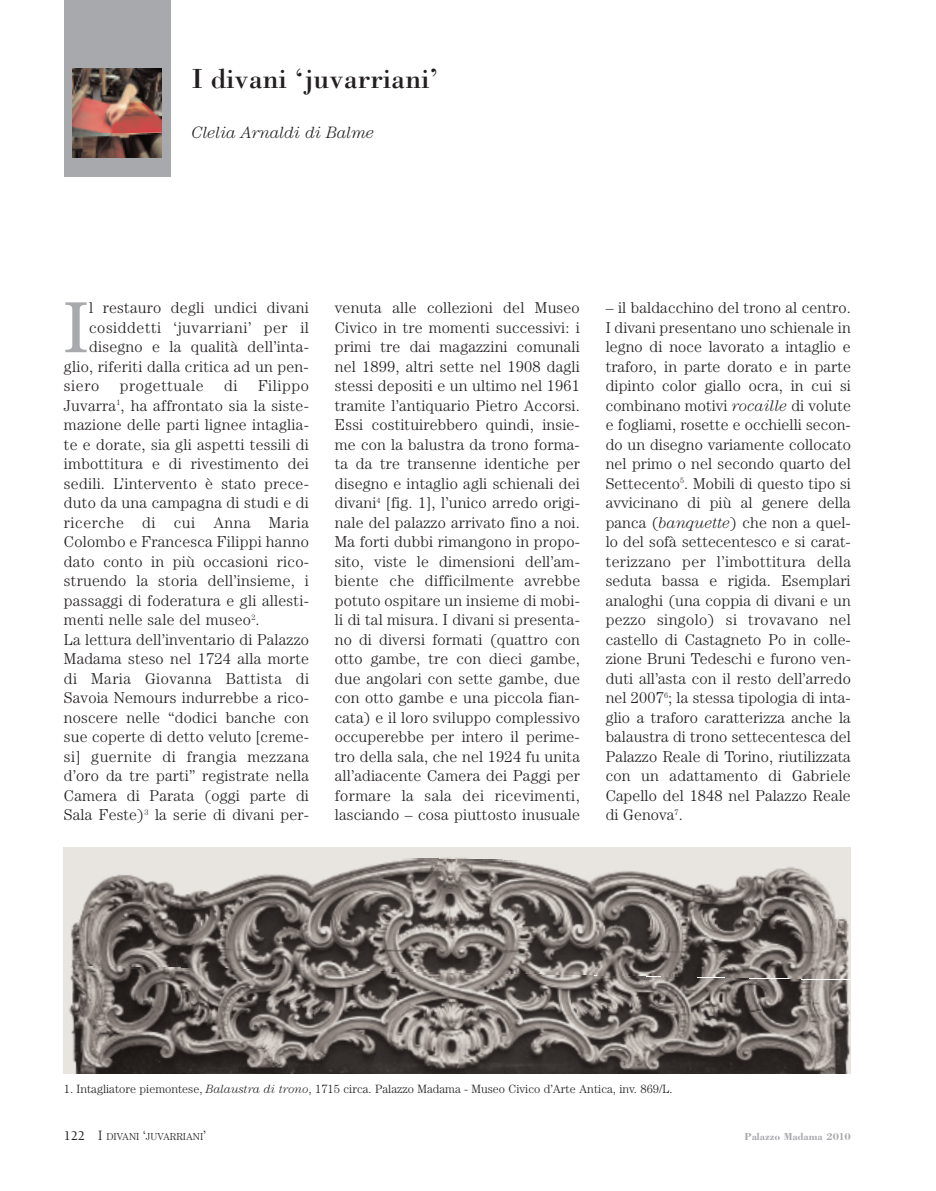
<style>
.page{position:relative;width:936px;height:1191px;background:#fff}
.page>*{position:absolute;margin:0;border:0;box-sizing:border-box;transform-origin:0 0}
.t1{font:72.45px "Century";color:#a8a9ad}
.t2{font:28.5px "Bodoni";color:#231f20}
.t3{font:italic 300 16.5px "Century";color:#231f20}
.t4{font:300 15.75px/19.5px "Century";letter-spacing:.015em;color:#231f20;text-align:justify}
.t5{font:300 15.75px "Century";letter-spacing:.035em;color:#231f20}
.t6{font:300 12px "Century";color:#231f20}
.t7{font:700 10.5px "Bodoni";color:#a8a9ad}
.t8{font:300 10.2px "Century";color:#231f20}
.s1{font-style:italic}
.s2{font-family:"Berkeley";font-weight:500;font-size:13.5px}
.s3{font-size:13.5px}
</style>
<div class="page">
<div style="left:64px;top:0;width:106px;height:177px;background:#a8a9ad"></div>
<img style="left:73px;top:68px;width:89px;height:89px">
<img style="left:64px;top:853px;width:786px;height:113px">
<img style="left:64px;top:966px;width:786px;height:107px">
<h2 class="t2" style="left:192px;top:61px;width:248px">I divani ‘juvarriani’</h2>
<p class="t3" style="left:192px;top:126px;width:184px">Clelia Arnaldi di Balme</p>
<h1 class="t1" style="left:64px;top:302px;width:26px">I</h1>
<p class="t4" style="left:89px;top:299px;width:221px">l restauro degli undici divani</p>
<p class="t5" style="left:89px;top:322px;width:221px">cosiddetti ‘juvarriani’ per il</p>
<p class="t4" style="left:89px;top:338px;width:221px">disegno e la qualità dell’inta-</p>
<p class="t4" style="left:64px;top:358px;width:246px">glio, riferiti dalla critica ad un pen-</p>
<p class="t4" style="left:64px;top:377px;width:37px">siero</p>
<p class="t5" style="left:120px;top:380px;width:85px">progettuale</p>
<p class="t4" style="left:224px;top:377px;width:15px">di</p>
<p class="t4" style="left:64px;top:377px;width:247px;text-align:left;text-indent:194px">Filippo<br>Juvarra<sup>1</sup>, ha affrontato sia la siste&shy;mazione delle parti lignee intaglia&shy;te e dorate, sia gli aspetti tessili di imbottitura e di rivestimento dei sedili. L’intervento è stato prece&shy;duto da una campagna di studi e di ricerche di cui Anna Maria<br>Colombo e Francesca Filippi hanno dato conto in più occasioni rico&shy;struendo la storia dell’insieme, i passaggi di foderatura e gli allesti&shy;menti nelle sale del museo<sup>2</sup>.<br>La lettura dell’inventario di Palazzo<br>Madama steso nel 1724 alla morte di Maria Giovanna Battista di<br>Savoia Nemours indurrebbe a rico&shy;noscere nelle “dodici banche con sue coperte di detto veluto [creme&shy;si] guernite di frangia mezzana d’oro da tre parti” registrate nella<br>Camera di Parata (oggi parte di<br>Sala Feste)<sup>3</sup> la serie di divani per-</p>
<p class="t4" style="left:335px;top:299px;width:247px">venuta alle collezioni del Museo Civico in tre momenti successivi: i primi tre dai magazzini comunali nel 1899, altri sette nel 1908 dagli stessi depositi e un ultimo nel 1961 tramite l’antiquario Pietro Accorsi.<br>Essi costituirebbero quindi, insie&shy;me con la balustra da trono forma&shy;ta da tre transenne identiche per disegno e intaglio agli schienali dei divani<sup>4</sup> [fig. 1], l’unico arredo origi&shy;nale del palazzo arrivato fino a noi.<br>Ma forti dubbi rimangono in propo&shy;sito, viste le dimensioni dell’am&shy;biente che difficilmente avrebbe potuto ospitare un insieme di mobi&shy;li di tal misura. I divani si presenta&shy;no di diversi formati (quattro con otto gambe, tre con dieci gambe, due angolari con sette gambe, due con otto gambe e una piccola fian&shy;cata) e il loro sviluppo complessivo occuperebbe per intero il perime&shy;tro della sala, che nel 1924 fu unita all’adiacente Camera dei Paggi per formare la sala dei ricevimenti, lasciando – cosa piuttosto inusuale</p>
<p class="t4" style="left:605px;top:299px;width:247px">– il baldacchino del trono al centro.<br>I divani presentano uno schienale in legno di noce lavorato a intaglio e traforo, in parte dorato e in parte dipinto color giallo ocra, in cui si combinano motivi <span class="s1">rocaille</span> di volute e fogliami, rosette e occhielli secon&shy;do un disegno variamente collocato nel primo o nel secondo quarto del Settecento<sup>5</sup>. Mobili di questo tipo si avvicinano di più al genere della panca (<span class="s1">banquette</span>) che non a quel&shy;lo del sofà settecentesco e si carat&shy;terizzano per l’imbottitura della seduta bassa e rigida. Esemplari analoghi (una coppia di divani e un pezzo singolo) si trovavano nel castello di Castagneto Po in colle&shy;zione Bruni Tedeschi e furono ven&shy;duti all’asta con il resto dell’arredo nel 2007<sup>6</sup>; la stessa tipologia di inta&shy;glio a traforo caratterizza anche la balaustra di trono settecentesca del Palazzo Reale di Torino, riutilizzata con un adattamento di Gabriele Capello del 1848 nel Palazzo Reale di Genova<sup>7</sup>.</p>
<p class="t6" style="left:64px;top:1085px;width:610px">1. Intagliatore piemontese, <span class="s1">Balaustra di trono</span>, 1715 circa. Palazzo Madama - Museo Civico d’Arte Antica, inv. 869/L.</p>
<p class="t8" style="left:64px;top:1132px;width:143px"><span class="s2">122</span> <span class="s3">I</span> DIVANI <span class="s3">‘</span>JUVARRIANI<span class="s3">’</span></p>
<p class="t7" style="left:744px;top:1130px;width:108px">Palazzo Madama 2010</p>
</div>
